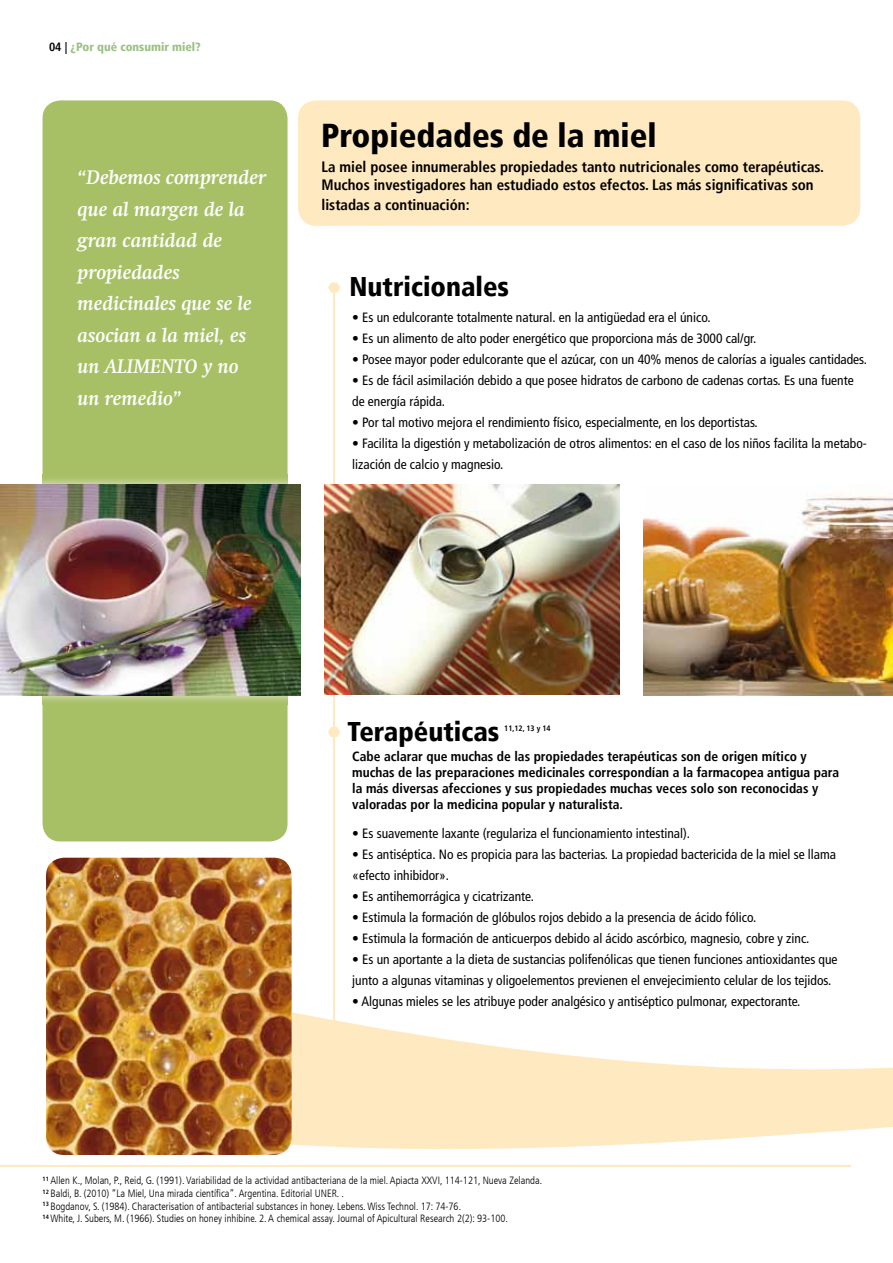
<style>
.page{position:relative;width:893px;height:1263px;background:#fff}
.page>*{position:absolute;margin:0;border:0;box-sizing:border-box;transform-origin:0 0}
.t1{font:900 condensed 33px "Frutiger LT";color:#000}
.t2{font:900 condensed 27px "Frutiger LT";color:#000}
.t3{font:italic 700 19.5px/31.5px "Swift";color:#fff}
.t4{font:700 condensed 15px/18px "Frutiger LT";color:#000}
.t5{font:condensed 13.5px/21px "Frutiger LT";color:#000}
.t6{font:700 condensed 13.5px/16.2px "Frutiger LT";color:#000}
.t7{font:900 condensed 12px "Frutiger LT";color:#9bc185}
.t8{font:300 condensed 10.5px/12.6px "Frutiger LT";color:#000}
.t9{font:700 condensed 7.8px "Frutiger LT";color:#000}
.s1{font-weight:700;color:#000}
</style>
<div class="page">
<hr style="left:333px;top:286px;width:2px;height:740px;background:#ffe9c0">
<div style="left:298px;top:100px;width:562px;height:126px;background:#ffe9c0;border-radius:18px"></div>
<svg style="left:292px;top:1012px;width:601px;height:155px;fill:#ffe9c0"></svg>
<div style="left:43px;top:100px;width:245px;height:741px;background:#a7c066;border-radius:18px"></div>
<img style="left:46px;top:858px;width:246px;height:297px">
<svg style="left:328px;top:727px;width:12px;height:10px"></svg>
<svg style="left:328px;top:283px;width:12px;height:10px"></svg>
<img style="left:43px;top:475px;width:245px;height:230px">
<img style="left:0;top:485px;width:300px;height:210px">
<hr style="left:0;top:1165px;width:850px;height:2px;background:#ffe9c0">
<img style="left:325px;top:485px;width:295px;height:210px">
<img style="left:644px;top:493px;width:249px;height:203px">
<p class="t7" style="left:49px;top:40px;width:153px"><span class="s1">04 |</span> ¿Por qué consumir miel?</p>
<h1 class="t1" style="left:321px;top:116px;width:337px">Propiedades de la miel</h1>
<h3 class="t3" style="left:78px;top:162px;width:190px">“Debemos comprender que al margen de la gran cantidad de propiedades medicinales que se le asocian a la miel, es un ALIMENTO y no<br>un remedio”</h3>
<p class="t4" style="left:321px;top:158px;width:504px">La miel posee innumerables propiedades tanto nutricionales como terapéuticas.<br>Muchos investigadores han estudiado estos efectos. Las más significativas son</p>
<p class="t4" style="left:321px;top:196px;width:150px">listadas a continuación:</p>
<h2 class="t2" style="left:349px;top:270px;width:161px">Nutricionales</h2>
<p class="t5" style="left:352px;top:307px;width:360px">• Es un edulcorante totalmente natural. en la antigüedad era el único.</p>
<p class="t5" style="left:352px;top:328px;width:405px">• Es un alimento de alto poder energético que proporciona más de 3000 cal/gr.</p>
<p class="t5" style="left:352px;top:349px;width:516px">• Posee mayor poder edulcorante que el azúcar, con un 40% menos de calorías a iguales cantidades.</p>
<p class="t5" style="left:352px;top:370px;width:503px">• Es de fácil asimilación debido a que posee hidratos de carbono de cadenas cortas. Es una fuente de energía rápida.</p>
<p class="t5" style="left:352px;top:412px;width:407px">• Por tal motivo mejora el rendimiento físico, especialmente, en los deportistas.</p>
<p class="t5" style="left:352px;top:433px;width:516px">• Facilita la digestión y metabolización de otros alimentos: en el caso de los niños facilita la metabo&shy;lización de calcio y magnesio.</p>
<h2 class="t2" style="left:347px;top:715px;width:154px">Terapéuticas</h2>
<p class="t9" style="left:504px;top:723px;width:48px">11,12, 13 y 14</p>
<p class="t6" style="left:352px;top:748px;width:488px">Cabe aclarar que muchas de las propiedades terapéuticas son de origen mítico y muchas de las preparaciones medicinales correspondían a la farmacopea antigua para la más diversas afecciones y sus propiedades muchas veces solo son reconocidas y valoradas por la medicina popular y naturalista.</p>
<p class="t5" style="left:352px;top:823px;width:339px">• Es suavemente laxante (regulariza el funcionamiento intestinal).</p>
<p class="t5" style="left:352px;top:844px;width:485px">• Es antiséptica. No es propicia para las bacterias. La propiedad bactericida de la miel se llama «efecto inhibidor».</p>
<p class="t5" style="left:352px;top:886px;width:183px">• Es antihemorrágica y cicatrizante.</p>
<p class="t5" style="left:352px;top:907px;width:406px">• Estimula la formación de glóbulos rojos debido a la presencia de ácido fólico.</p>
<p class="t5" style="left:352px;top:928px;width:459px">• Estimula la formación de anticuerpos debido al ácido ascórbico, magnesio, cobre y zinc.</p>
<p class="t5" style="left:352px;top:949px;width:487px">• Es un aportante a la dieta de sustancias polifenólicas que tienen funciones antioxidantes que junto a algunas vitaminas y oligoelementos previenen el envejecimiento celular de los tejidos.</p>
<p class="t5" style="left:352px;top:991px;width:450px">• Algunas mieles se les atribuye poder analgésico y antiséptico pulmonar, expectorante.</p>
<p class="t8" style="left:43px;top:1175px;width:501px"><sup>11</sup> Allen K., Molan, P., Reid, G. (1991). Variabilidad de la actividad antibacteriana de la miel. Apiacta XXVI, 114-121, Nueva Zelanda.<br><sup>12</sup> Baldi, B. (2010) “La Miel, Una mirada científica”. Argentina. Editorial UNER. .<br><sup>13</sup> Bogdanov, S. (1984). Characterisation of antibacterial substances in honey. Lebens. Wiss Technol. 17: 74-76.<br><sup>14</sup> White, J. Subers, M. (1966). Studies on honey inhibine. 2. A chemical assay. Journal of Apicultural Research 2(2): 93-100.</p>
</div>
